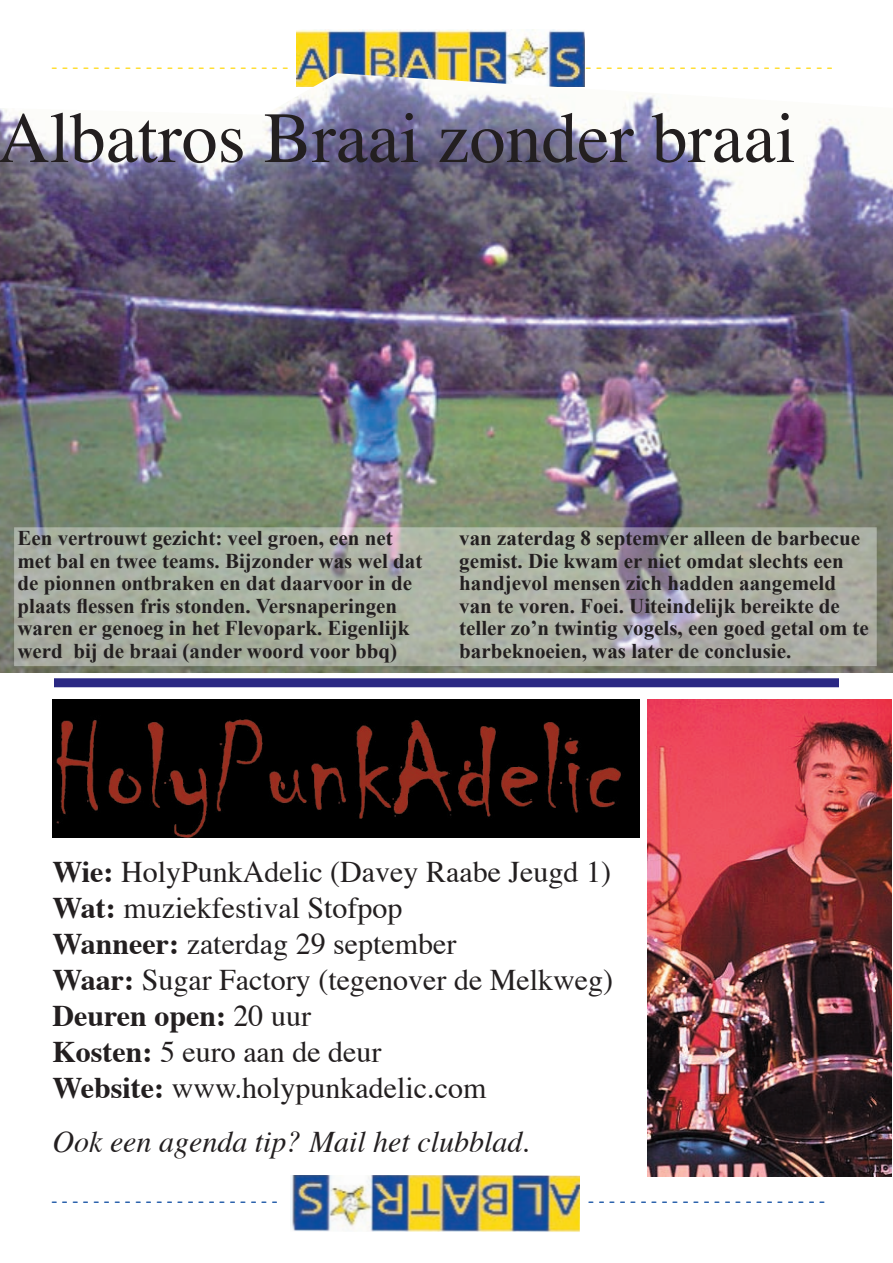
<style>
.page{position:relative;width:893px;height:1263px;background:#fff}
.page>*{position:absolute;margin:0;border:0;box-sizing:border-box;transform-origin:0 0}
.t1{font:72px "Times";color:#231f20}
.t2{font:30px/36px "Times";color:#231f20}
.t3{font:italic 30px "Times";color:#231f20}
.t4{font:700 21px/22.5px "Times New Roman";color:#231f20}
.t5{font:18px "Times";color:#ffda19}
.t6{font:18px "Times";color:#0f4da1}
.s1{font-weight:700}
</style>
<div class="page">
<img style="left:290px;top:1175px;width:290px;height:57px">
<img style="left:297px;top:30px;width:288px;height:43px">
<img style="left:0;top:73px;width:893px;height:600px">
<svg style="left:24px;top:537px;width:843px;height:119px;background:#abafa4"></svg>
<img style="left:53px;top:700px;width:586px;height:138px">
<img style="left:648px;top:700px;width:243px;height:477px">
<div style="left:54px;top:678px;width:785px;height:9px;background:#2a2883"></div>
<p class="t5" style="left:52px;top:55px;width:238px">- - - - - - - - - - - - - - - - - - - - - - -</p>
<p class="t5" style="left:585px;top:55px;width:249px">- - - - - - - - - - - - - - - - - - - - - - - -</p>
<h1 class="t1" style="left:-2px;top:92px;width:799px">Albatros Braai zonder braai</h1>
<p class="t4" style="left:17px;top:527px;width:406px">Een vertrouwt gezicht: veel groen, een net met bal en twee teams. Bijzonder was wel dat de pionnen ontbraken en dat daarvoor in de plaats flessen fris stonden. Versnaperingen waren er genoeg in het Flevopark. Eigenlijk werd bij de braai (ander woord voor bbq)</p>
<p class="t4" style="left:459px;top:527px;width:411px">van zaterdag 8 septemver alleen de barbecue gemist. Die kwam er niet omdat slechts een handjevol mensen zich hadden aangemeld van te voren. Foei. Uiteindelijk bereikte de teller zo’n twintig vogels, een goed getal om te barbeknoeien, was later de conclusie.</p>
<h2 class="t2" style="left:53px;top:856px;width:562px"><span class="s1">Wie:</span> HolyPunkAdelic (Davey Raabe Jeugd 1)<br><span class="s1">Wat:</span> muziekfestival Stofpop<br><span class="s1">Wanneer:</span> zaterdag 29 september<br><span class="s1">Waar:</span> Sugar Factory (tegenover de Melkweg)<br><span class="s1">Deuren open:</span> 20 uur<br><span class="s1">Kosten:</span> 5 euro aan de deur<br><span class="s1">Website:</span> www.holypunkadelic.com</h2>
<h2 class="t3" style="left:53px;top:1123px;width:479px">Ook een agenda tip? Mail het clubblad.</h2>
<p class="t6" style="left:51px;top:1189px;width:228px">- - - - - - - - - - - - - - - - - - - - - -</p>
<p class="t6" style="left:588px;top:1189px;width:238px">- - - - - - - - - - - - - - - - - - - - - - -</p>
</div>
